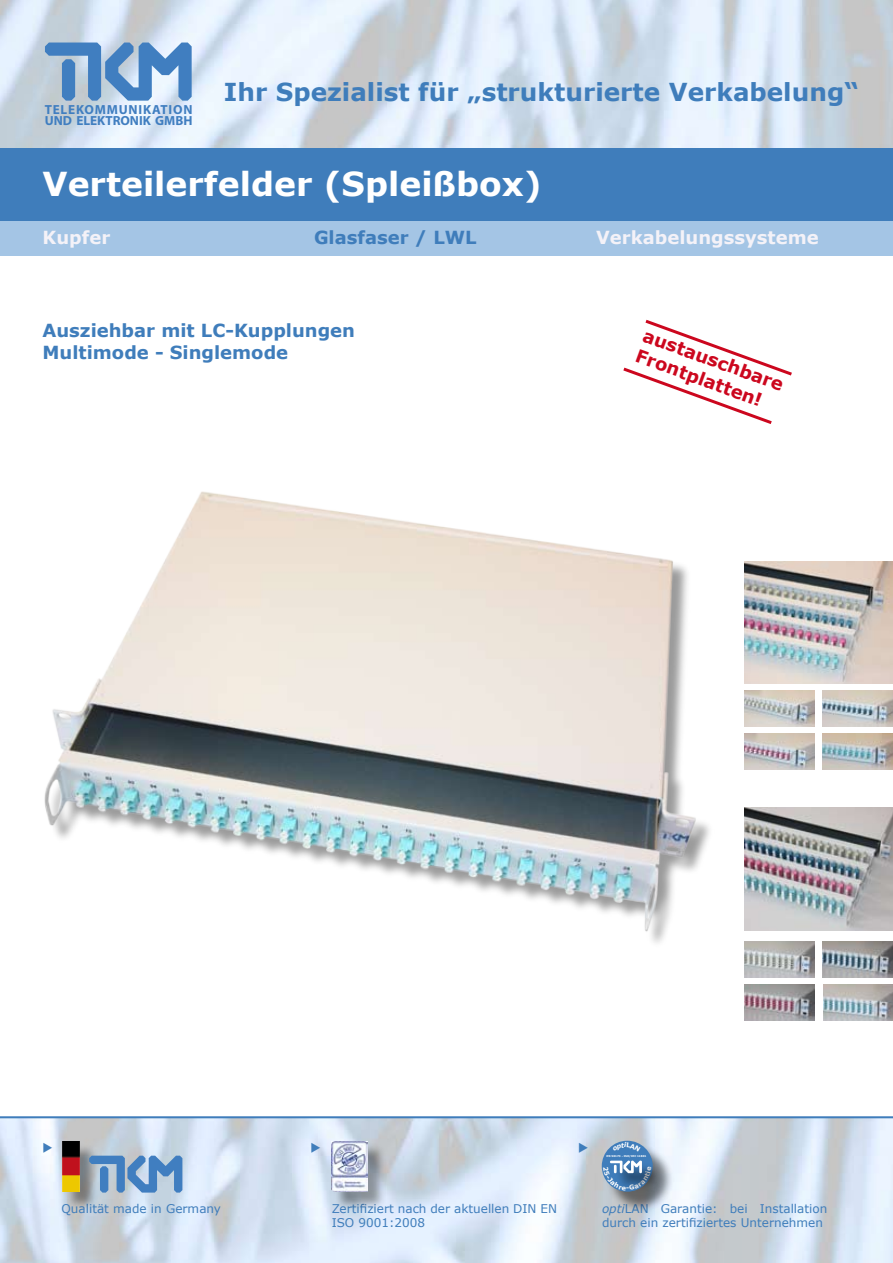
<style>
.page{position:relative;width:893px;height:1263px;background:#fff}
.page>*{position:absolute;margin:0;border:0;box-sizing:border-box;transform-origin:0 0}
.t1{font:700 33px "Verdana";color:#fff}
.t2{font:700 24.75px "Verdana";color:#3f7dbb}
.t3{font:700 18px/21.6px "Verdana";color:#3f7dbb}
.t4{font:700 18px/21.6px "Verdana";color:#cc071e}
.t5{font:700 18px "Verdana";color:#f4f2f8}
.t6{font:700 13.2px/11.7px "Myriad Pro";letter-spacing:.015em;color:#407ec0}
.t7{font:12px/14.4px "Verdana";color:#3f7dbb}
.t8{font:700 8.4px "Myriad Pro";color:#407ec0}
.t9{font:700 2.55px "Verdana";color:#fff}
.s1{font-style:italic}
</style>
<div class="page">
<img style="left:0;top:0;width:893px;height:1263px">
<div style="left:0;top:255px;width:893px;height:862px;background:#fff"></div>
<svg style="left:45px;top:43px;width:147px;height:58px;background:#7fa7d1"></svg>
<div style="left:0;top:149px;width:893px;height:72px;background:#3f7dbb"></div>
<div style="left:0;top:221px;width:893px;height:34px;background:#a4c5e5"></div>
<img style="left:44px;top:491px;width:666px;height:452px">
<hr style="left:0;top:1116px;width:893px;height:2px;background:#3f7dbb">
<div style="left:605px;top:1144px;width:70px;height:70px;background:#000;opacity:.5"></div>
<div style="left:602px;top:1141px;width:51px;height:51px;background:#3f7dbb;border-radius:50%"></div>
<div style="left:612px;top:1161px;width:50px;height:32px;background:#000;opacity:.66"></div>
<div style="left:65px;top:1143px;width:34px;height:67px;background:#000;opacity:.4"></div>
<img style="left:63px;top:1141px;width:17px;height:50px">
<div style="left:332px;top:1142px;width:56px;height:70px;background:#000;opacity:.4"></div>
<img style="left:332px;top:1141px;width:35px;height:51px">
<svg style="left:89px;top:1156px;width:93px;height:36px;background:#78a0ca"></svg>
<svg style="left:623px;top:319px;width:169px;height:105px"></svg>
<img style="left:744px;top:561px;width:149px;height:122px">
<img style="left:744px;top:691px;width:70px;height:35px">
<img style="left:823px;top:734px;width:70px;height:36px">
<img style="left:744px;top:734px;width:70px;height:36px">
<img style="left:823px;top:691px;width:70px;height:35px">
<img style="left:744px;top:808px;width:149px;height:122px">
<img style="left:744px;top:942px;width:70px;height:35px">
<img style="left:744px;top:985px;width:70px;height:36px">
<img style="left:823px;top:942px;width:70px;height:35px">
<img style="left:823px;top:985px;width:70px;height:36px">
<svg style="left:44px;top:1142px;width:8px;height:11px"></svg>
<svg style="left:311px;top:1142px;width:9px;height:11px"></svg>
<svg style="left:579px;top:1142px;width:9px;height:11px"></svg>
<svg style="left:603px;top:1160px;width:48px;height:30px"></svg>
<svg style="left:613px;top:1142px;width:27px;height:3px"></svg>
<p class="t6" style="left:45px;top:103px;width:149px">TELEKOMMUNIKATION<br>UND ELEKTRONIK GMBH</p>
<h2 class="t2" style="left:224px;top:76px;width:636px">Ihr Spezialist für „strukturierte Verkabelung“</h2>
<h1 class="t1" style="left:43px;top:163px;width:501px">Verteilerfelder (Spleißbox)</h1>
<h3 class="t5" style="left:43px;top:226px;width:69px">Kupfer</h3>
<h3 class="t3" style="left:314px;top:227px;width:164px">Glasfaser / LWL</h3>
<h3 class="t5" style="left:596px;top:226px;width:224px">Verkabelungssysteme</h3>
<h3 class="t3" style="left:43px;top:319px;width:314px">Ausziehbar mit LC-Kupplungen<br>Multimode - Singlemode</h3>
<h3 class="t4" style="left:648px;top:324px;width:150px;rotate:20deg">austauschbare<br>Frontplatten!</h3>
<p class="t8" style="left:89px;top:1200px;width:95px">UND ELEKTRONIK GMBH</p>
<p class="t7" style="left:62px;top:1201px;width:161px">Qualität made in Germany</p>
<p class="t7" style="left:332px;top:1201px;width:227px">Zertifiziert nach der aktuellen DIN EN<br>ISO 9001:2008</p>
<p class="t9" style="left:607px;top:1154px;width:41px">EN 50173 - ISO/IEC 11801</p>
<p class="t7" style="left:602px;top:1201px;width:227px"><span class="s1">opti</span>LAN Garantie: bei Installation durch ein zertifiziertes Unternehmen</p>
</div>
